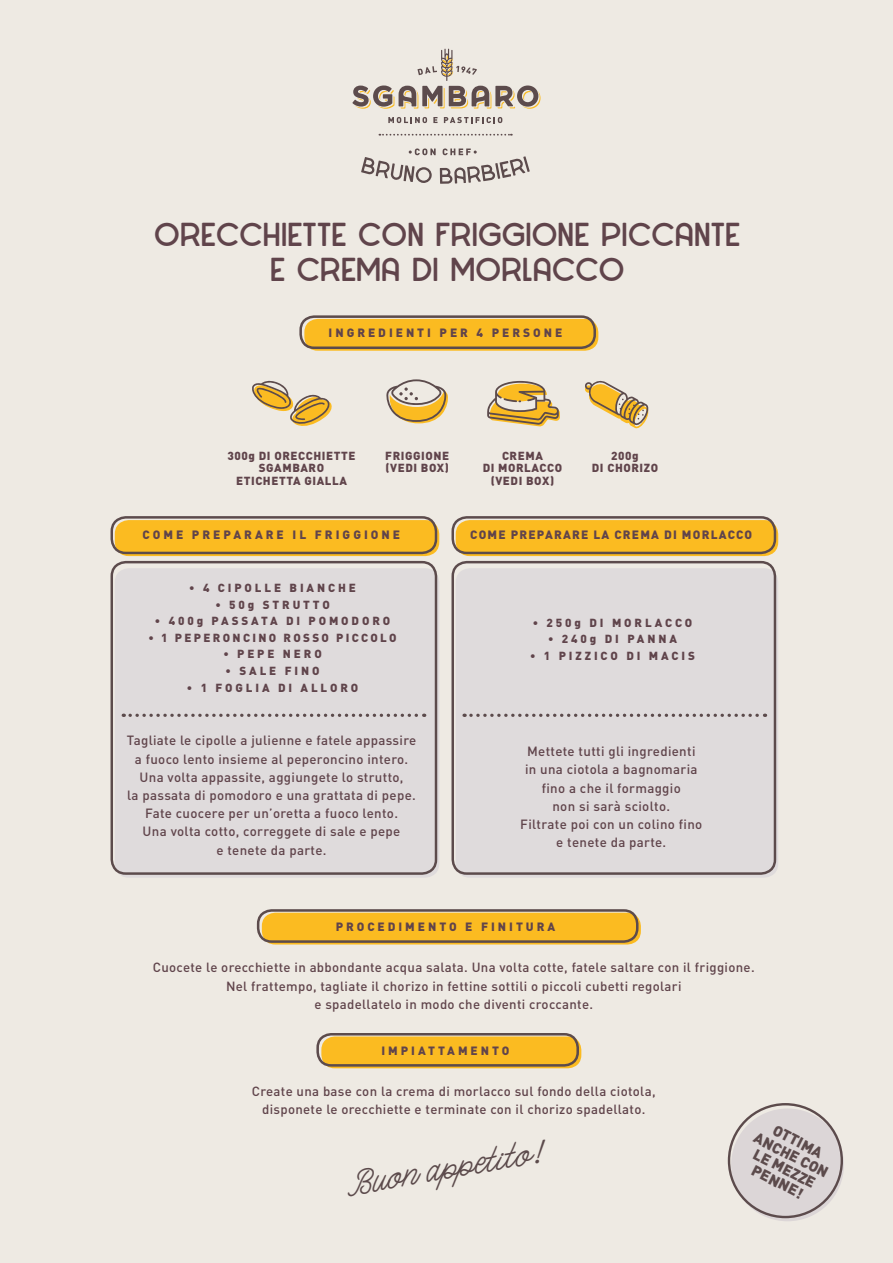
<style>
.page{position:relative;width:893px;height:1263px;background:#ebe6dd}
.page>*{position:absolute;margin:0;border:0;box-sizing:border-box;transform-origin:0 0}
.t1{font:700 33.3px/35.1px "Sgambaro Caps";letter-spacing:.025em;color:#60444b;text-align:center}
.t2{font:italic 33px "bangkar";color:#5c4b4c}
.t3{font:900 15px/15px "DIN";color:#5c4b4c;text-align:center}
.t4{font:500 13.2px/18.3px "DIN";letter-spacing:.025em;color:#60444b;text-align:center}
.t5{font:900 12px "DIN";letter-spacing:.1em;color:#60444b}
.t6{font:900 12px "DIN";letter-spacing:.25em;color:#60444b}
.t7{font:900 11.85px "DIN";letter-spacing:.25em;color:#60444b}
.t8{font:900 11.55px "DIN";letter-spacing:.25em;color:#60444b}
.t9{font:900 11.55px/12.9px "DIN";letter-spacing:.05em;color:#60444b;text-align:center}
.t10{font:900 11.55px "DIN";letter-spacing:.2em;color:#60444b}
</style>
<div class="page">
<div style="left:731px;top:1108px;width:113px;height:113px;background:#dcd6d7;border-radius:50%"></div>
<div style="left:728px;top:1103px;width:115px;height:115px;border:2px solid #5c4b4c;border-radius:50%"></div>
<div style="left:115px;top:568px;width:324px;height:310px;background:#dfdbdc;border-radius:14px"></div>
<div style="left:456px;top:568px;width:322px;height:310px;background:#dfdbdc;border-radius:14px"></div>
<div style="left:111px;top:561px;width:326px;height:314px;border:2px solid #5c4b4c;border-radius:14px"></div>
<div style="left:451px;top:561px;width:325px;height:314px;border:2px solid #5c4b4c;border-radius:14px"></div>
<div style="left:262px;top:913px;width:379px;height:31px;background:#fbbb21;border-radius:13px"></div>
<div style="left:304px;top:319px;width:294px;height:32px;background:#fbbb21;border-radius:13px"></div>
<div style="left:321px;top:1036px;width:260px;height:32px;background:#fbbb21;border-radius:13px"></div>
<div style="left:257px;top:909px;width:381px;height:34px;border:3px solid #5c4b4c;border-radius:14px"></div>
<div style="left:299px;top:315px;width:297px;height:34px;border:3px solid #5c4b4c;border-radius:14px"></div>
<div style="left:316px;top:1033px;width:263px;height:34px;border:3px solid #5c4b4c;border-radius:14px"></div>
<svg style="left:388px;top:117px;width:39px;height:6px"></svg>
<svg style="left:433px;top:117px;width:4px;height:6px"></svg>
<svg style="left:444px;top:117px;width:58px;height:6px"></svg>
<svg style="left:352px;top:49px;width:188px;height:60px"></svg>
<svg style="left:361px;top:148px;width:169px;height:36px"></svg>
<svg style="left:252px;top:380px;width:80px;height:46px"></svg>
<svg style="left:386px;top:379px;width:62px;height:44px"></svg>
<svg style="left:487px;top:381px;width:73px;height:46px"></svg>
<svg style="left:585px;top:380px;width:64px;height:49px"></svg>
<div style="left:115px;top:520px;width:324px;height:36px;background:#fbbb21;border-radius:14px"></div>
<div style="left:456px;top:520px;width:322px;height:36px;background:#fbbb21;border-radius:14px"></div>
<div style="left:111px;top:516px;width:326px;height:38px;border:2px solid #5c4b4c;border-radius:14px"></div>
<div style="left:451px;top:516px;width:325px;height:38px;border:2px solid #5c4b4c;border-radius:14px"></div>
<svg style="left:130px;top:714px;width:295px;height:3px"></svg>
<svg style="left:471px;top:714px;width:294px;height:3px"></svg>
<svg style="left:379px;top:134px;width:133px;height:2px"></svg>
<h1 class="t1" style="left:155px;top:216px;width:587px">ORECCHIETTE CON FRIGGIONE PICCANTE<br>E CREMA DI MORLACCO</h1>
<p class="t7" style="left:329px;top:325px;width:235px">INGREDIENTI PER 4 PERSONE</p>
<p class="t9" style="left:228px;top:448px;width:129px">300g DI ORECCHIETTE<br>SGAMBARO<br>ETICHETTA GIALLA</p>
<p class="t9" style="left:385px;top:448px;width:66px;text-align:left">FRIGGIONE (VEDI BOX)</p>
<p class="t9" style="left:483px;top:448px;width:81px">CREMA<br>DI MORLACCO (VEDI BOX)</p>
<p class="t9" style="left:592px;top:448px;width:68px">200g<br>DI CHORIZO</p>
<p class="t6" style="left:142px;top:526px;width:259px">COME PREPARARE IL FRIGGIONE</p>
<p class="t5" style="left:470px;top:526px;width:284px">COME PREPARARE LA CREMA DI MORLACCO</p>
<p class="t8" style="left:189px;top:580px;width:168px">• 4 CIPOLLE BIANCHE</p>
<p class="t8" style="left:215px;top:597px;width:116px">• 50g STRUTTO</p>
<p class="t8" style="left:155px;top:613px;width:237px">• 400g PASSATA DI POMODORO</p>
<p class="t10" style="left:149px;top:630px;width:249px">• 1 PEPERONCINO ROSSO PICCOLO</p>
<p class="t8" style="left:223px;top:646px;width:100px">• PEPE NERO</p>
<p class="t8" style="left:226px;top:663px;width:95px">• SALE FINO</p>
<p class="t8" style="left:187px;top:680px;width:173px">• 1 FOGLIA DI ALLORO</p>
<p class="t8" style="left:533px;top:615px;width:161px">• 250g DI MORLACCO</p>
<p class="t8" style="left:548px;top:631px;width:130px">• 240g DI PANNA</p>
<p class="t8" style="left:530px;top:648px;width:166px">• 1 PIZZICO DI MACIS</p>
<p class="t4" style="left:127px;top:731px;width:291px">Tagliate le cipolle a julienne e fatele appassire a fuoco lento insieme al peperoncino intero.<br>Una volta appassite, aggiungete lo strutto,<br>la passata di pomodoro e una grattata di pepe.<br>Fate cuocere per un’oretta a fuoco lento.<br>Una volta cotto, correggete di sale e pepe<br>e tenete da parte.</p>
<p class="t4" style="left:520px;top:742px;width:184px">Mettete tutti gli ingredienti in una ciotola a bagnomaria fino a che il formaggio<br>non si sarà sciolto.<br>Filtrate poi con un colino fino e tenete da parte.</p>
<p class="t7" style="left:336px;top:918px;width:221px">PROCEDIMENTO E FINITURA</p>
<p class="t4" style="left:153px;top:958px;width:603px">Cuocete le orecchiette in abbondante acqua salata. Una volta cotte, fatele saltare con il friggione.<br>Nel frattempo, tagliate il chorizo in fettine sottili o piccoli cubetti regolari<br>e spadellatelo in modo che diventi croccante.</p>
<p class="t7" style="left:382px;top:1042px;width:129px">IMPIATTAMENTO</p>
<p class="t4" style="left:252px;top:1082px;width:405px">Create una base con la crema di morlacco sul fondo della ciotola, disponete le orecchiette e terminate con il chorizo spadellato.</p>
<h2 class="t2" style="left:342px;top:1163px;width:203px;rotate:-10deg">Buon appetito!</h2>
<p class="t3" style="left:765px;top:1116px;width:83px;rotate:27deg">OTTIMA<br>ANCHE CON<br>LE MEZZE<br>PENNE!</p>
</div>
